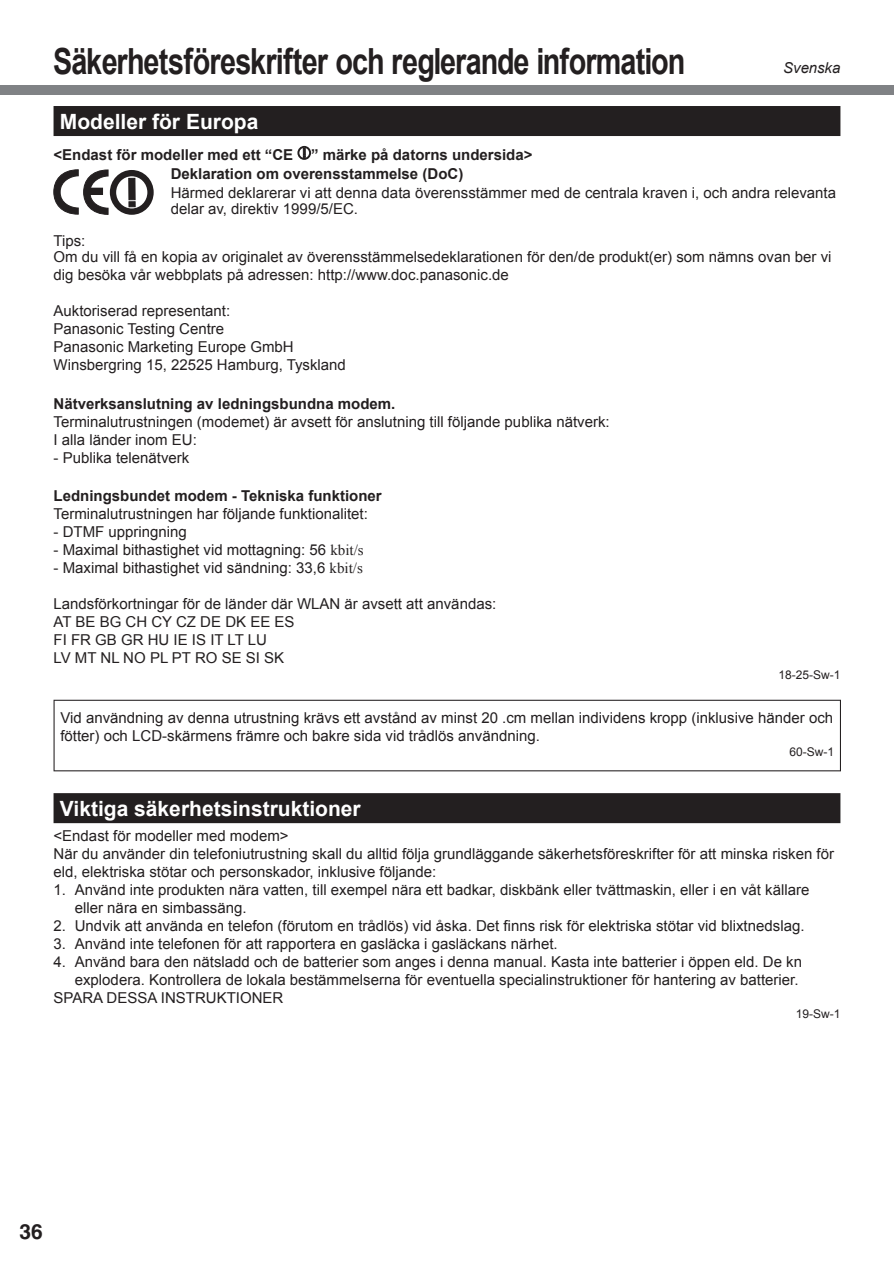
<style>
.page{position:relative;width:894px;height:1264px;background:#fff}
.page>*{position:absolute;margin:0;border:0;box-sizing:border-box;transform-origin:0 0}
.t1{font:700 36px "Arial";letter-spacing:-.035em;color:#231f20;scale:.8 1}
.t2{font:700 21px "Arial";color:#fff}
.t3{font:700 21px "Helvetica";color:#231f20}
.t4{font:15px/18px "Arial";color:#231f20}
.t5{font:700 15px/19.8px "Arial";color:#231f20}
.t6{font:italic 15px "Arial";letter-spacing:-.005em;color:#231f20}
.t7{font:12px "Arial";color:#231f20}
.s1{font-family:"Times New Roman"}
</style>
<div class="page">
<div style="left:0;top:85px;width:893px;height:8px;background:#808285"></div>
<div style="left:54px;top:106px;width:786px;height:30px;background:#231f20"></div>
<div style="left:54px;top:793px;width:786px;height:30px;background:#231f20"></div>
<svg style="left:298px;top:147px;width:12px;height:12px"></svg>
<div style="left:297px;top:146px;width:14px;height:14px;border:2px solid #231f20;border-radius:50%"></div>
<svg style="left:303px;top:148px;width:2px;height:9px"></svg>
<hr style="left:54px;top:699px;width:787px;height:1px;background:#231f20">
<hr style="left:54px;top:700px;width:1px;height:70px;background:#231f20">
<hr style="left:840px;top:700px;width:1px;height:70px;background:#231f20">
<hr style="left:54px;top:770px;width:787px;height:1px;background:#231f20">
<svg style="left:54px;top:169px;width:54px;height:45px"></svg>
<div style="left:87px;top:188px;width:16px;height:6px;background:#231f20"></div>
<svg style="left:113px;top:173px;width:37px;height:38px"></svg>
<div style="left:110px;top:170px;width:44px;height:45px;border:6px solid #231f20;border-radius:50%"></div>
<div style="left:129px;top:178px;width:6px;height:22px;background:#231f20"></div>
<div style="left:128px;top:178px;width:7px;height:22px;border:1px solid #231f20"></div>
<svg style="left:129px;top:201px;width:6px;height:6px"></svg>
<div style="left:0;top:86px;width:894px;height:9px;background:#808285"></div>
<h1 class="t1" style="left:53px;top:41px;width:791px">Säkerhetsföreskrifter och reglerande information</h1>
<p class="t6" style="left:783px;top:59px;width:59px">Svenska</p>
<h2 class="t2" style="left:60px;top:109px;width:200px">Modeller för Europa</h2>
<p class="t5" style="left:171px;top:144px;width:363px;text-indent:-117px">&lt;Endast för modeller med ett “CE ” märke på datorns undersida&gt;<br>Deklaration om overensstammelse (DoC)</p>
<p class="t4" style="left:171px;top:184px;width:667px;line-height:16.2px">Härmed deklarerar vi att denna data överensstämmer med de centrala kraven i, och andra relevanta delar av, direktiv 1999/5/EC.</p>
<p class="t4" style="left:54px;top:233px;width:779px;line-height:16.2px">Tips:<br>Om du vill få en kopia av originalet av överensstämmelsedeklarationen för den/de produkt(er) som nämns ovan ber vi</p>
<p class="t4" style="left:54px;top:266px;width:457px">dig besöka vår webbplats på adressen: http://www.doc.panasonic.de</p>
<p class="t4" style="left:54px;top:302px;width:294px">Auktoriserad representant:<br>Panasonic Testing Centre<br>Panasonic Marketing Europe GmbH<br>Winsbergring 15, 22525 Hamburg, Tyskland</p>
<p class="t5" style="left:54px;top:393px;width:343px">Nätverksanslutning av ledningsbundna modem.</p>
<p class="t4" style="left:54px;top:412px;width:557px">Terminalutrustningen (modemet) är avsett för anslutning till följande publika nätverk:<br>I alla länder inom EU:</p>
<p class="t4" style="left:54px;top:448px;width:137px">- Publika telenätverk</p>
<p class="t5" style="left:54px;top:486px;width:330px">Ledningsbundet modem - Tekniska funktioner</p>
<p class="t4" style="left:54px;top:505px;width:316px">Terminalutrustningen har följande funktionalitet:</p>
<p class="t4" style="left:54px;top:523px;width:135px">- DTMF uppringning</p>
<p class="t4" style="left:54px;top:541px;width:312px">- Maximal bithastighet vid mottagning: 56 <span class="s1">kbit/s</span></p>
<p class="t4" style="left:54px;top:559px;width:311px">- Maximal bithastighet vid sändning: 33,6 <span class="s1">kbit/s</span></p>
<p class="t4" style="left:54px;top:595px;width:444px">Landsförkortningar för de länder där WLAN är avsett att användas:<br>AT BE BG CH CY CZ DE DK EE ES<br>FI FR GB GR HU IE IS IT LT LU<br>LV MT NL NO PL PT RO SE SI SK</p>
<p class="t7" style="left:778px;top:667px;width:64px">18-25-Sw-1</p>
<p class="t4" style="left:60px;top:708px;width:774px">Vid användning av denna utrustning krävs ett avstånd av minst 20 .cm mellan individens kropp (inklusive händer och fötter) och LCD-skärmens främre och bakre sida vid trådlös användning.</p>
<p class="t7" style="left:789px;top:745px;width:46px">60-Sw-1</p>
<h2 class="t2" style="left:60px;top:796px;width:302px">Viktiga säkerhetsinstruktioner</h2>
<p class="t4" style="left:54px;top:826px;width:782px">&lt;Endast för modeller med modem&gt;<br>När du använder din telefoniutrustning skall du alltid följa grundläggande säkerhetsföreskrifter för att minska risken för eld, elektriska stötar och personskador, inklusive följande:</p>
<p class="t4" style="left:75px;top:880px;width:736px;text-indent:-21px">1. Använd inte produkten nära vatten, till exempel nära ett badkar, diskbänk eller tvättmaskin, eller i en våt källare eller nära en simbassäng.</p>
<p class="t4" style="left:54px;top:916px;width:752px">2. Undvik att använda en telefon (förutom en trådlös) vid åska. Det finns risk för elektriska stötar vid blixtnedslag.</p>
<p class="t4" style="left:54px;top:934px;width:505px">3. Använd inte telefonen för att rapportera en gasläcka i gasläckans närhet.</p>
<p class="t4" style="left:54px;top:952px;width:750px">4. Använd bara den nätsladd och de batterier som anges i denna manual. Kasta inte batterier i öppen eld. De kn</p>
<p class="t4" style="left:75px;top:970px;width:725px">explodera. Kontrollera de lokala bestämmelserna för eventuella specialinstruktioner för hantering av batterier.</p>
<p class="t4" style="left:54px;top:988px;width:231px">SPARA DESSA INSTRUKTIONER</p>
<p class="t7" style="left:795px;top:1007px;width:46px">19-Sw-1</p>
<h2 class="t3" style="left:20px;top:1223px;width:25px">36</h2>
</div>
